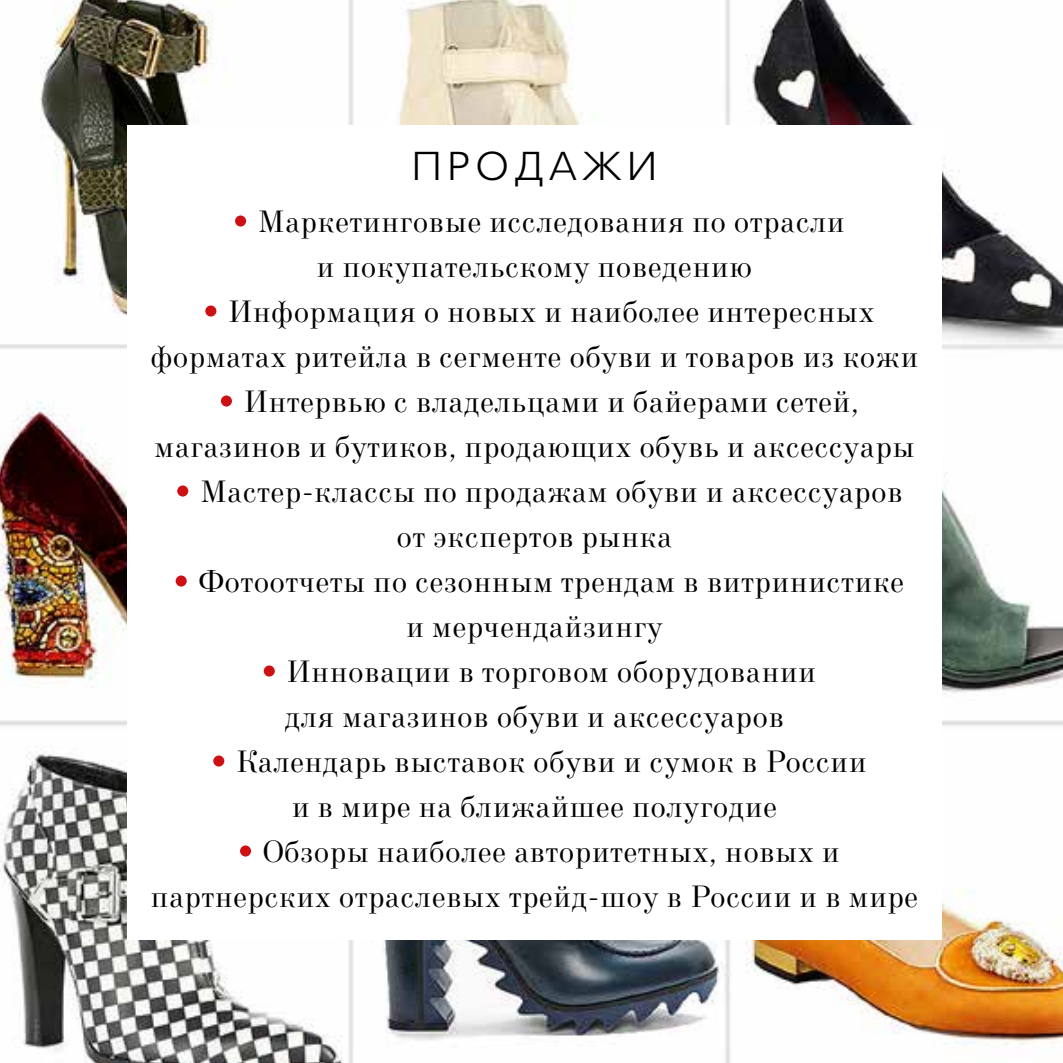
<style>
.page{position:relative;width:1063px;height:1063px;background:#fff}
.page>*{position:absolute;margin:0;border:0;box-sizing:border-box;transform-origin:0 0}
.t1{font:300 39.5px "Tornado C";letter-spacing:.17em;color:#000}
.t2{font:37.75px "New Standard C";letter-spacing:.01em;color:#000}
.t3{font:30.5px/45px "New Standard C";letter-spacing:.01em;color:#000;text-align:center}
.s1{font-size:50.5px;color:#cd1013}
.s2{color:#cd1013}
</style>
<div class="page">
<img style="left:0;top:0;width:1063px;height:1063px">
<div style="left:127px;top:125px;width:815px;height:814px;background:#fff"></div>
<p class="t1" style="left:412px;top:144px;width:246px">ПРОДАЖИ</p>
<p class="t3" style="left:224px;top:199px;width:622px"><span class="s1">•</span>Маркетинговые исследования по отрасли и покупательскому поведению</p>
<p class="t3" style="left:150px;top:289px;width:770px"><span class="s1">•</span>Информация о новых и наиболее интересных форматах ритейла в сегменте обуви и товаров из кожи</p>
<p class="t3" style="left:154px;top:379px;width:762px"><span class="s1">•</span>Интервью с владельцами и байерами сетей, магазинов и бутиков, продающих обувь и аксессуары</p>
<p class="t3" style="left:166px;top:469px;width:738px"><span class="s1">•</span>Мастер-классы по продажам обуви и аксессуаров от экспертов рынка</p>
<p class="t3" style="left:165px;top:559px;width:741px"><span class="s1">•</span>Фотоотчеты по сезонным трендам в витринистике и мерчендайзингу</p>
<p class="t3" style="left:253px;top:649px;width:565px"><span class="s1">•</span>Инновации в торговом оборудовании для магазинов обуви и аксессуаров</p>
<p class="t3" style="left:202px;top:739px;width:666px"><span class="s1">•</span>Календарь выставок обуви и сумок в России и в мире на ближайшее полугодие</p>
<p class="t3" style="left:151px;top:829px;width:769px"><span class="s1">•</span>Обзоры наиболее авторитетных, новых и партнерских отраслевых трейд-шоу в России и в мире</p>
<p class="t2" style="left:428px;top:245px;width:214px"><span class="s2">•</span>владельцы</p>
<p class="t2" style="left:256px;top:303px;width:559px"><span class="s2">•</span>байеры и продавцы магазинов</p>
<p class="t2" style="left:163px;top:418px;width:744px"><span class="s2">•</span>владельцы fashion-бутиков мультимарок</p>
<p class="t2" style="left:273px;top:476px;width:525px"><span class="s2">•</span>производители обуви, сумок</p>
<p class="t2" style="left:244px;top:648px;width:582px"><span class="s2">•</span>дизайнеры обуви и аксессуаров</p>
<p class="t2" style="left:292px;top:706px;width:486px"><span class="s2">•</span>студенты и преподаватели</p>
<p class="t2" style="left:330px;top:821px;width:410px">обуви и кожгалантереи</p>
</div>
